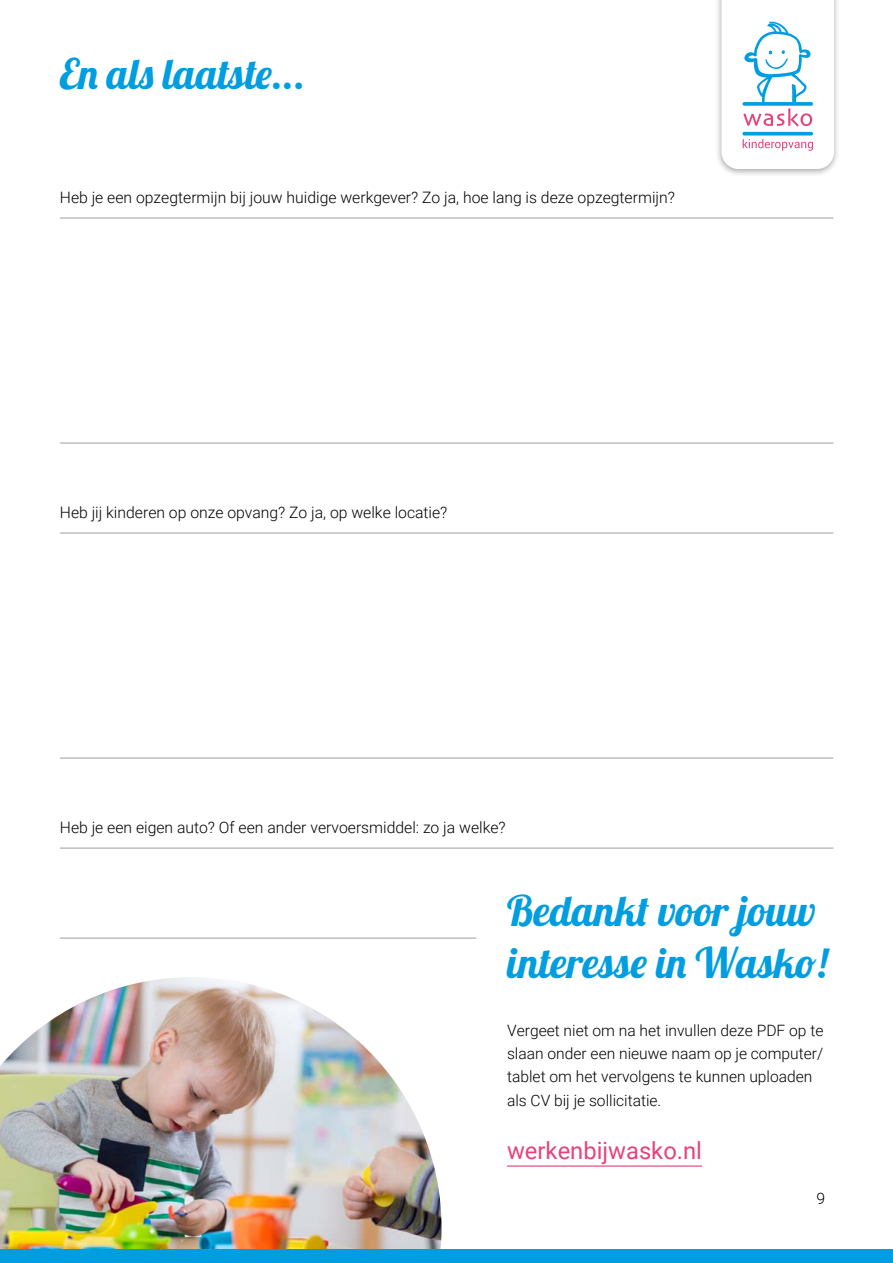
<style>
.page{position:relative;width:893px;height:1263px;background:#fff}
.page>*{position:absolute;margin:0;border:0;box-sizing:border-box;transform-origin:0 0}
.t1{font:42.15px/51.9px "Lobster 1.4";color:#009ee0}
.t2{font:42px "Lobster 1.4";color:#009ee0}
.t3{font:23.85px "Roboto";color:#e6437b}
.t4{font:300 15.75px "Roboto";color:#000}
.t5{font:300 15.6px/23.4px "Roboto";color:#000}
</style>
<div class="page">
<div style="left:715px;top:0;width:125px;height:176px;background:#000;opacity:.33"></div>
<svg style="left:721px;top:0;width:113px;height:169px"></svg>
<hr style="left:60px;top:218px;width:773px;height:1px;background:#9c9e9f">
<hr style="left:60px;top:443px;width:773px;height:1px;background:#9c9e9f">
<hr style="left:60px;top:533px;width:773px;height:1px;background:#9c9e9f">
<hr style="left:60px;top:758px;width:773px;height:1px;background:#9c9e9f">
<hr style="left:60px;top:848px;width:773px;height:1px;background:#9c9e9f">
<hr style="left:60px;top:938px;width:416px;height:1px;background:#9c9e9f">
<img style="left:0;top:977px;width:442px;height:272px">
<div style="left:0;top:1249px;width:893px;height:14px;background:#009ee0"></div>
<hr style="left:507px;top:1165px;width:195px;height:1px;background:#e6437b">
<h2 class="t2" style="left:60px;top:47px;width:247px">En als laatste...</h2>
<p class="t4" style="left:60px;top:186px;width:617px">Heb je een opzegtermijn bij jouw huidige werkgever? Zo ja, hoe lang is deze opzegtermijn?</p>
<p class="t4" style="left:60px;top:501px;width:389px">Heb jij kinderen op onze opvang? Zo ja, op welke locatie?</p>
<p class="t4" style="left:60px;top:816px;width:447px">Heb je een eigen auto? Of een ander vervoersmiddel: zo ja welke?</p>
<h1 class="t1" style="left:507px;top:884px;width:322px">Bedankt voor jouw interesse in Wasko!</h1>
<p class="t5" style="left:507px;top:1018px;width:318px">Vergeet niet om na het invullen deze PDF op te slaan onder een nieuwe naam op je computer/ tablet om het vervolgens te kunnen uploaden als CV bij je sollicitatie.</p>
<h3 class="t3" style="left:507px;top:1134px;width:196px">werkenbijwasko.nl</h3>
<p class="t4" style="left:816px;top:1187px;width:10px">9</p>
</div>
